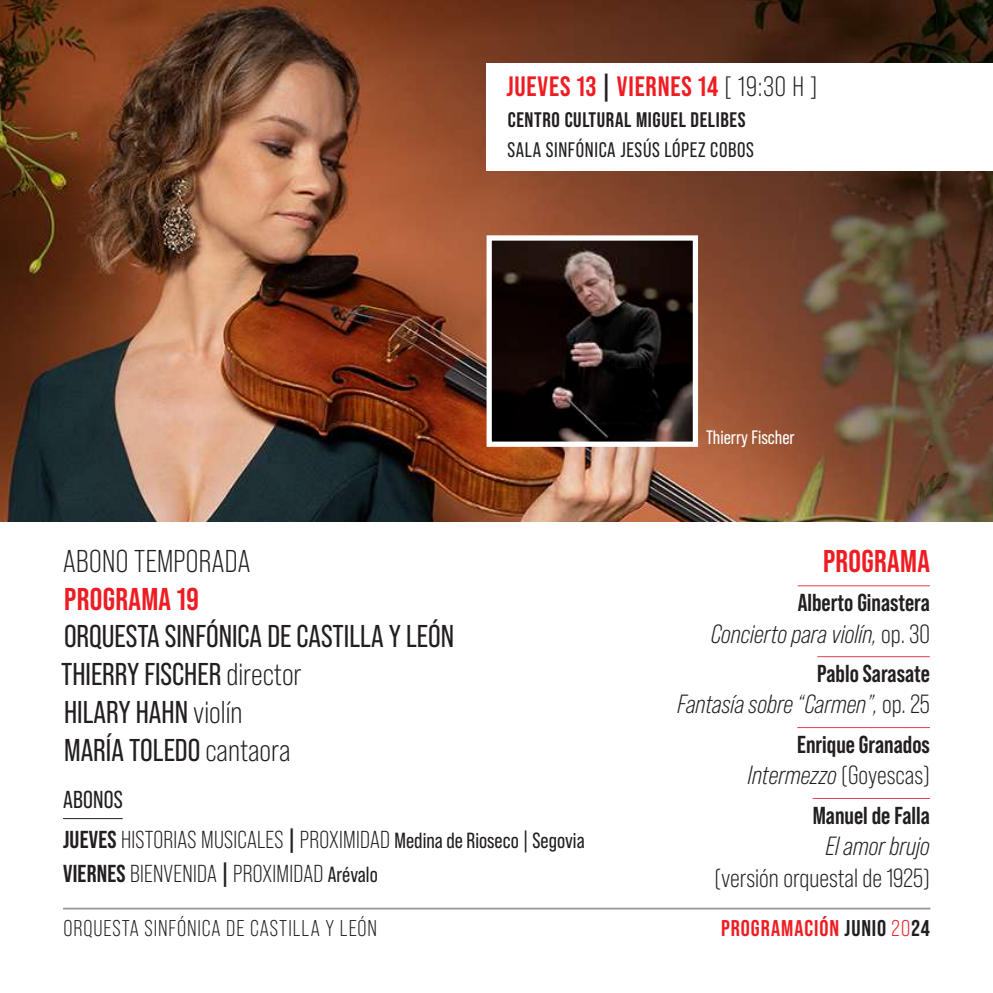
<style>
.page{position:relative;width:993px;height:993px;background:#fff}
.page>*{position:absolute;margin:0;border:0;box-sizing:border-box;transform-origin:0 0}
.t1{font:31.5px/37.8px "Bebas Neue Pro";color:#231f20}
.t2{font:700 31.5px "Bebas Neue Pro";letter-spacing:.01em;color:#ee1d23}
.t3{font:31.5px "Bebas Neue Pro";letter-spacing:.01em;color:#231f20}
.t4{font:700 28px "Bebas Neue Pro";letter-spacing:.03em;color:#ee1d23}
.t5{font:italic 26.25px "Bebas Neue Pro";color:#231f20}
.t6{font:26.25px "Bebas Neue Pro";color:#231f20}
.t7{font:24.5px/39.4px "Bebas Neue Pro";letter-spacing:.01em;color:#231f20}
.t8{font:700 24.5px "Bebas Neue Pro";color:#231f20}
.t9{font:22.75px "Bebas Neue Pro";letter-spacing:.04em;color:#231f20}
.t10{font:700 22.75px "Bebas Neue Pro";letter-spacing:.04em;color:#ee1d23}
.t11{font:21px "Bebas Neue Pro";letter-spacing:.03em;color:#231f20}
.t12{font:700 21px "Bebas Neue Pro";letter-spacing:.03em;color:#231f20}
.t13{font:19.43px "Bebas Neue Pro";color:#fff}
.s1{color:#231f20}
.s2{font-weight:400;color:#231f20}
.s3{font-style:inherit}
.s4{font-weight:700}
.s5{font-size:21.88px}
.s6{font-style:normal}
.s7{font-weight:400}
</style>
<div class="page">
<hr style="left:63px;top:907px;width:867px;height:2px;background:#939598">
<img style="left:0;top:0;width:992px;height:521px">
<div style="left:486px;top:63px;width:506px;height:107px;background:#fff"></div>
<hr style="left:797px;top:585px;width:132px;height:1px;background:#e83d50">
<hr style="left:817px;top:656px;width:112px;height:1px;background:#e83d50">
<hr style="left:797px;top:727px;width:132px;height:1px;background:#e83d50">
<hr style="left:812px;top:797px;width:117px;height:1px;background:#e83d50">
<hr style="left:63px;top:817px;width:60px;height:1px;background:#231f20">
<img style="left:492px;top:241px;width:199px;height:199px">
<div style="left:486px;top:235px;width:211px;height:211px;border:5px solid #fff"></div>
<p class="t4" style="left:506px;top:71px;width:312px">JUEVES 13 <span class="s1">|</span> VIERNES 14 <span class="s2">[ 19:30 H ]</span></p>
<p class="t12" style="left:507px;top:107px;width:239px">CENTRO CULTURAL MIGUEL DELIBES</p>
<p class="t11" style="left:507px;top:138px;width:248px">SALA SINFÓNICA JESÚS LÓPEZ COBOS</p>
<p class="t3" style="left:63px;top:543px;width:188px">ABONO TEMPORADA</p>
<p class="t2" style="left:64px;top:580px;width:136px">PROGRAMA 19</p>
<p class="t1" style="left:61px;top:617px;width:394px">ORQUESTA SINFÓNICA DE CASTILLA Y LEÓN<br>THIERRY FISCHER <span class="s3">director<br></span>HILARY HAHN <span class="s3">violín<br></span>MARÍA TOLEDO <span class="s3">cantaora</span></p>
<p class="t7" style="left:63px;top:779px;width:523px"><span class="s3">ABONOS<br></span><span class="s4">JUEVES</span> HISTORIAS MUSICALES <span class="s4">|</span> PROXIMIDAD <span class="s5">Medina de Rioseco | Segovia</span></p>
<p class="t7" style="left:63px;top:853px;width:316px"><span class="s4">VIERNES</span> BIENVENIDA <span class="s4">|</span> PROXIMIDAD <span class="s5">Arévalo</span></p>
<p class="t13" style="left:705px;top:426px;width:90px">Thierry Fischer</p>
<p class="t2" style="left:822px;top:542px;width:108px">PROGRAMA</p>
<p class="t8" style="left:797px;top:588px;width:134px">Alberto Ginastera</p>
<p class="t5" style="left:710px;top:618px;width:220px">Concierto para violín, <span class="s6">op. 30</span></p>
<p class="t8" style="left:817px;top:659px;width:114px">Pablo Sarasate</p>
<p class="t5" style="left:677px;top:689px;width:254px">Fantasía sobre “Carmen”, <span class="s6">op. 25</span></p>
<p class="t8" style="left:797px;top:730px;width:134px">Enrique Granados</p>
<p class="t5" style="left:747px;top:760px;width:183px">Intermezzo <span class="s6">(Goyescas)</span></p>
<p class="t8" style="left:812px;top:800px;width:119px">Manuel de Falla</p>
<p class="t5" style="left:825px;top:831px;width:105px">El amor brujo</p>
<p class="t6" style="left:714px;top:862px;width:217px">(versión orquestal de 1925)</p>
<p class="t9" style="left:63px;top:915px;width:315px">ORQUESTA SINFÓNICA DE CASTILLA Y LEÓN</p>
<p class="t10" style="left:720px;top:914px;width:210px">PROGRAMACIÓN <span class="s1">JUNIO</span> <span class="s7">20</span><span class="s1">24</span></p>
</div>
